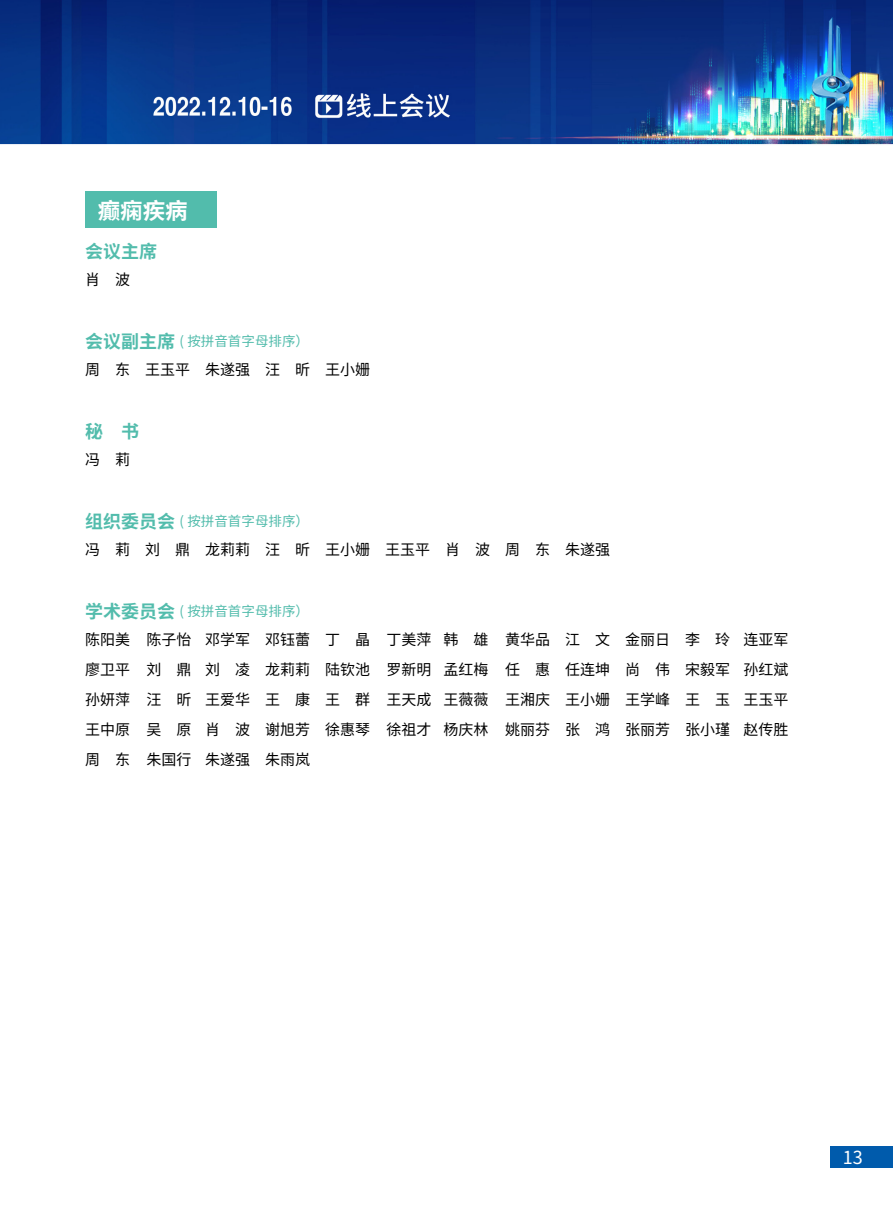
<style>
.page{position:relative;width:893px;height:1212px;background:#fff}
.page>*{position:absolute;margin:0;border:0;box-sizing:border-box;transform-origin:0 0}
.t1{font:700 22.5px "Source Han Sans CN";color:#fff}
.t2{font:700 18px "Source Han Sans CN";color:#52bcac}
.t3{font:18px "Source Han Sans CN";color:#fff}
.t4{font:15px/30px "Source Han Sans CN";color:#000;text-align:justify}
.t5{font:15px "Source Han Sans CN";letter-spacing:1em;color:#000}
.t6{font:13.5px "Source Han Sans CN";color:#52bcac}
.s1{font-weight:700;font-size:18px}
</style>
<div class="page">
<img style="left:0;top:0;width:893px;height:228px">
<div style="left:830px;top:1146px;width:63px;height:22px;background:#005bac"></div>
<div style="left:85px;top:191px;width:132px;height:36px;background:#52bcac"></div>
<h1 class="t1" style="left:98px;top:198px;width:91px">癫痫疾病</h1>
<p class="t2" style="left:85px;top:241px;width:73px">会议主席</p>
<p class="t4" style="left:85px;top:265px;width:46px">肖 波</p>
<p class="t6" style="left:85px;top:334px;width:225px"><span class="s1">会议副主席</span> ( 按拼音首字母排序）</p>
<p class="t4" style="left:85px;top:355px;width:286px">周 东 王玉平 朱遂强 汪 昕 王小姗</p>
<p class="t2" style="left:85px;top:421px;width:55px">秘 书</p>
<p class="t4" style="left:85px;top:445px;width:46px">冯 莉</p>
<p class="t6" style="left:85px;top:514px;width:225px"><span class="s1">组织委员会</span> ( 按拼音首字母排序）</p>
<p class="t5" style="left:85px;top:541px;width:526px">冯莉刘鼎龙莉莉汪昕王小姗王玉平肖波周东朱遂强</p>
<p class="t6" style="left:85px;top:604px;width:225px"><span class="s1">学术委员会</span> ( 按拼音首字母排序）</p>
<p class="t4" style="left:85px;top:625px;width:705px">陈阳美 陈子怡 邓学军 邓钰蕾 丁 晶 丁美萍 韩 雄 黄华品 江 文 金丽日 李 玲 连亚军廖卫平 刘 鼎 刘 凌 龙莉莉 陆钦池 罗新明 孟红梅 任 惠 任连坤 尚 伟 宋毅军 孙红斌孙妍萍 汪 昕 王爱华 王 康 王 群 王天成 王薇薇 王湘庆 王小姗 王学峰 王 玉 王玉平王中原 吴 原 肖 波 谢旭芳 徐惠琴 徐祖才 杨庆林 姚丽芬 张 鸿 张丽芳 张小瑾 赵传胜周 东 朱国行 朱遂强 朱雨岚</p>
<p class="t3" style="left:843px;top:1147px;width:21px">13</p>
</div>
